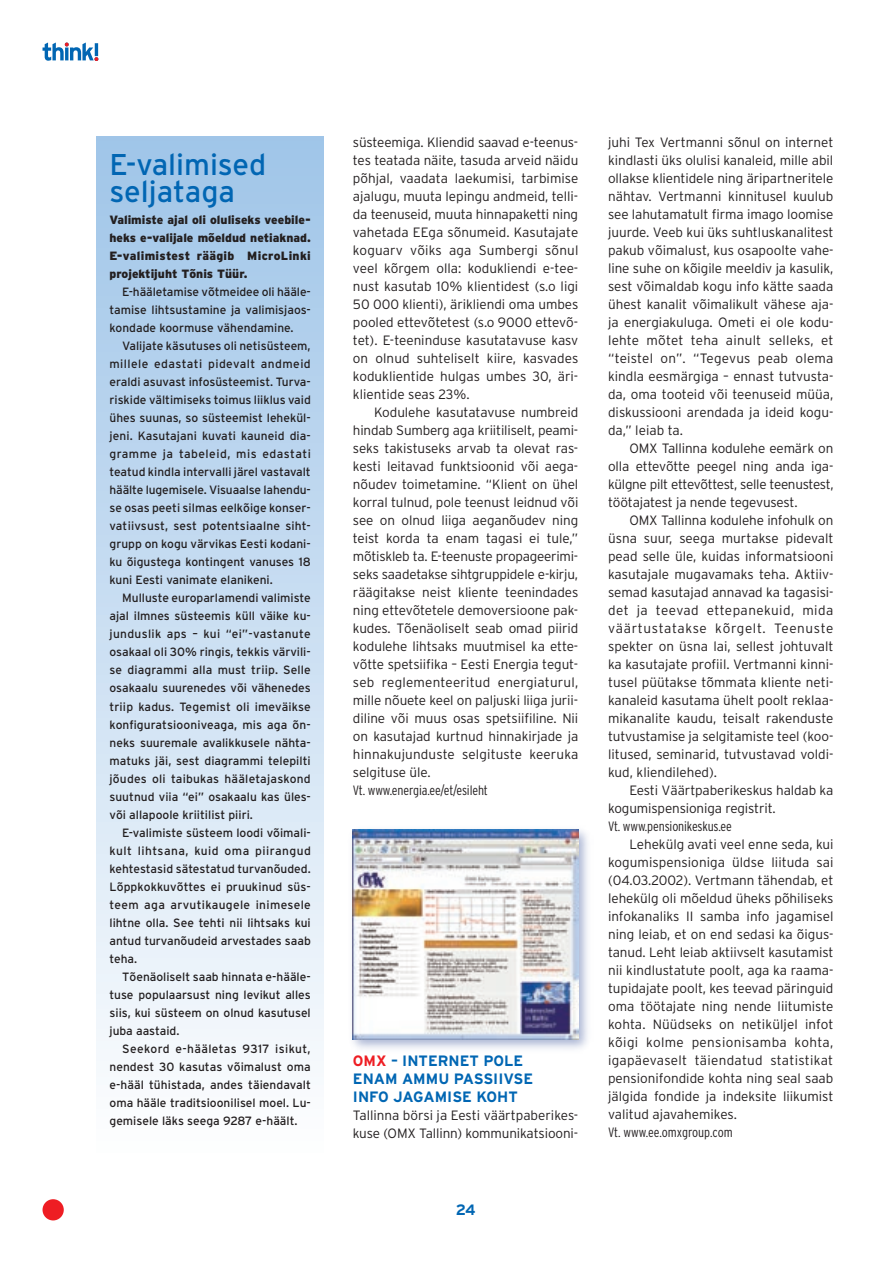
<style>
.page{position:relative;width:893px;height:1263px;background:#fff}
.page>*{position:absolute;margin:0;border:0;box-sizing:border-box;transform-origin:0 0}
.t1{font:30px/27px "Interstate";color:#0166b3}
.t2{font:700 15px/18px "Interstate";color:#0166b3}
.t3{font:300 13.5px/18px "Interstate";letter-spacing:-.005em;color:#231f20;text-align:justify}
.t4{font:300 condensed 13.5px "Interstate";letter-spacing:-.01em;color:#231f20}
.t5{font:12px/18px "Interstate";color:#231f20;text-align:justify}
.t6{font:900 12px/18px "Interstate";letter-spacing:.015em;color:#231f20;text-align:justify}
.s1{color:#ee1d23}
</style>
<div class="page">
<svg style="left:43px;top:43px;width:55px;height:18px"></svg>
<div style="left:43px;top:1199px;width:21px;height:21px;background:#ee1d23;border-radius:50%"></div>
<div style="left:96px;top:136px;width:227px;height:1016px;background:linear-gradient(to bottom,#9ec4e8,#fcfdfe)"></div>
<div style="left:346px;top:823px;width:248px;height:231px;background:#25408f;opacity:.4"></div>
<img style="left:353px;top:830px;width:225px;height:209px">
<h1 class="t1" style="left:109px;top:151px;width:158px">E-valimised seljataga</h1>
<p class="t6" style="left:109px;top:211px;width:203px">Valimiste ajal oli oluliseks veebile&shy;heks e-valijale mõeldud netiaknad.<br>E-valimistest räägib MicroLinki projektijuht Tõnis Tüür.</p>
<p class="t5" style="left:109px;top:283px;width:203px;text-indent:13px">E-hääletamise võtmeidee oli hääle&shy;tamise lihtsustamine ja valimisjaos&shy;kondade koormuse vähendamine.</p>
<p class="t5" style="left:109px;top:337px;width:203px;text-indent:13px">Valijate käsutuses oli netisüsteem, millele edastati pidevalt andmeid eraldi asuvast infosüsteemist. Turva&shy;riskide vältimiseks toimus liiklus vaid ühes suunas, so süsteemist lehekül&shy;jeni. Kasutajani kuvati kauneid dia&shy;gramme ja tabeleid, mis edastati teatud kindla intervalli järel vastavalt häälte lugemisele. Visuaalse lahendu&shy;se osas peeti silmas eelkõige konser&shy;vatiivsust, sest potentsiaalne siht&shy;grupp on kogu värvikas Eesti kodani&shy;ku õigustega kontingent vanuses 18 kuni Eesti vanimate elanikeni.</p>
<p class="t5" style="left:109px;top:589px;width:203px;text-indent:13px">Mulluste europarlamendi valimiste ajal ilmnes süsteemis küll väike ku&shy;junduslik aps – kui “ei”-vastanute osakaal oli 30% ringis, tekkis värvili&shy;se diagrammi alla must triip. Selle osakaalu suurenedes või vähenedes triip kadus. Tegemist oli imeväikse konfiguratsiooniveaga, mis aga õn&shy;neks suuremale avalikkusele nähta&shy;matuks jäi, sest diagrammi telepilti jõudes oli taibukas hääletajaskond suutnud viia “ei” osakaalu kas üles&shy;või allapoole kriitilist piiri.</p>
<p class="t5" style="left:109px;top:823px;width:203px;text-indent:13px">E-valimiste süsteem loodi võimali&shy;kult lihtsana, kuid oma piirangud kehtestasid sätestatud turvanõuded.<br>Lõppkokkuvõttes ei pruukinud süs&shy;teem aga arvutikaugele inimesele lihtne olla. See tehti nii lihtsaks kui antud turvanõudeid arvestades saab teha.</p>
<p class="t5" style="left:109px;top:967px;width:203px;text-indent:13px">Tõenäoliselt saab hinnata e-hääle&shy;tuse populaarsust ning levikut alles siis, kui süsteem on olnud kasutusel juba aastaid.</p>
<p class="t5" style="left:109px;top:1039px;width:203px;text-indent:13px">Seekord e-hääletas 9317 isikut, nendest 30 kasutas võimalust oma e-hääl tühistada, andes täiendavalt oma hääle traditsioonilisel moel. Lu&shy;gemisele läks seega 9287 e-häält.</p>
<p class="t3" style="left:353px;top:133px;width:227px">süsteemiga. Kliendid saavad e-teenus&shy;tes teatada näite, tasuda arveid näidu põhjal, vaadata laekumisi, tarbimise ajalugu, muuta lepingu andmeid, telli&shy;da teenuseid, muuta hinnapaketti ning vahetada EEga sõnumeid. Kasutajate koguarv võiks aga Sumbergi sõnul veel kõrgem olla: kodukliendi e-tee&shy;nust kasutab 10% klientidest (s.o ligi 50 000 klienti), ärikliendi oma umbes pooled ettevõtetest (s.o 9000 ettevõ&shy;tet). E-teeninduse kasutatavuse kasv on olnud suhteliselt kiire, kasvades koduklientide hulgas umbes 30, äri&shy;klientide seas 23%.</p>
<p class="t3" style="left:353px;top:403px;width:227px;text-indent:21px">Kodulehe kasutatavuse numbreid hindab Sumberg aga kriitiliselt, peami&shy;seks takistuseks arvab ta olevat ras&shy;kesti leitavad funktsioonid või aega&shy;nõudev toimetamine. “Klient on ühel korral tulnud, pole teenust leidnud või see on olnud liiga aeganõudev ning teist korda ta enam tagasi ei tule,” mõtiskleb ta. E-teenuste propageerimi&shy;seks saadetakse sihtgruppidele e-kirju, räägitakse neist kliente teenindades ning ettevõtetele demoversioone pak&shy;kudes. Tõenäoliselt seab omad piirid kodulehe lihtsaks muutmisel ka ette&shy;võtte spetsiifika – Eesti Energia tegut&shy;seb reglementeeritud energiaturul, mille nõuete keel on paljuski liiga jurii&shy;diline või muus osas spetsiifiline. Nii on kasutajad kurtnud hinnakirjade ja hinnakujunduste selgituste keeruka selgituse üle.</p>
<p class="t4" style="left:353px;top:783px;width:136px">Vt. www.energia.ee/et/esileht</p>
<p class="t2" style="left:353px;top:1051px;width:182px"><span class="s1">OMX</span> – INTERNET POLE<br>ENAM AMMU PASSIIVSE<br>INFO JAGAMISE KOHT</p>
<p class="t3" style="left:353px;top:1106px;width:227px">Tallinna börsi ja Eesti väärtpaberikes&shy;kuse (OMX Tallinn) kommunikatsiooni-</p>
<p class="t2" style="left:456px;top:1200px;width:21px">24</p>
<p class="t3" style="left:608px;top:133px;width:227px">juhi Tex Vertmanni sõnul on internet kindlasti üks olulisi kanaleid, mille abil ollakse klientidele ning äripartneritele nähtav. Vertmanni kinnitusel kuulub see lahutamatult firma imago loomise juurde. Veeb kui üks suhtluskanalitest pakub võimalust, kus osapoolte vahe&shy;line suhe on kõigile meeldiv ja kasulik, sest võimaldab kogu info kätte saada ühest kanalit võimalikult vähese aja&shy;ja energiakuluga. Ometi ei ole kodu&shy;lehte mõtet teha ainult selleks, et “teistel on”. “Tegevus peab olema kindla eesmärgiga – ennast tutvusta&shy;da, oma tooteid või teenuseid müüa, diskussiooni arendada ja ideid kogu&shy;da,” leiab ta.</p>
<p class="t3" style="left:608px;top:439px;width:227px;text-indent:21px">OMX Tallinna kodulehe eemärk on olla ettevõtte peegel ning anda iga&shy;külgne pilt ettevõttest, selle teenustest, töötajatest ja nende tegevusest.</p>
<p class="t3" style="left:608px;top:511px;width:227px;text-indent:21px">OMX Tallinna kodulehe infohulk on üsna suur, seega murtakse pidevalt pead selle üle, kuidas informatsiooni kasutajale mugavamaks teha. Aktiiv&shy;semad kasutajad annavad ka tagasisi&shy;det ja teevad ettepanekuid, mida väärtustatakse kõrgelt. Teenuste spekter on üsna lai, sellest johtuvalt ka kasutajate profiil. Vertmanni kinni&shy;tusel püütakse tõmmata kliente neti&shy;kanaleid kasutama ühelt poolt reklaa&shy;mikanalite kaudu, teisalt rakenduste tutvustamise ja selgitamiste teel (koo&shy;litused, seminarid, tutvustavad voldi&shy;kud, kliendilehed).</p>
<p class="t3" style="left:608px;top:781px;width:227px;text-indent:21px">Eesti Väärtpaberikeskus haldab ka kogumispensioniga registrit.</p>
<p class="t4" style="left:608px;top:819px;width:125px">Vt. www.pensionikeskus.ee</p>
<p class="t3" style="left:608px;top:835px;width:227px;text-indent:21px">Lehekülg avati veel enne seda, kui kogumispensioniga üldse liituda sai (04.03.2002). Vertmann tähendab, et lehekülg oli mõeldud üheks põhiliseks infokanaliks II samba info jagamisel ning leiab, et on end sedasi ka õigus&shy;tanud. Leht leiab aktiivselt kasutamist nii kindlustatute poolt, aga ka raama&shy;tupidajate poolt, kes teevad päringuid oma töötajate ning nende liitumiste kohta. Nüüdseks on netiküljel infot kõigi kolme pensionisamba kohta, igapäevaselt täiendatud statistikat pensionifondide kohta ning seal saab jälgida fondide ja indeksite liikumist valitud ajavahemikes.</p>
<p class="t4" style="left:608px;top:1125px;width:126px">Vt. www.ee.omxgroup.com</p>
</div>
